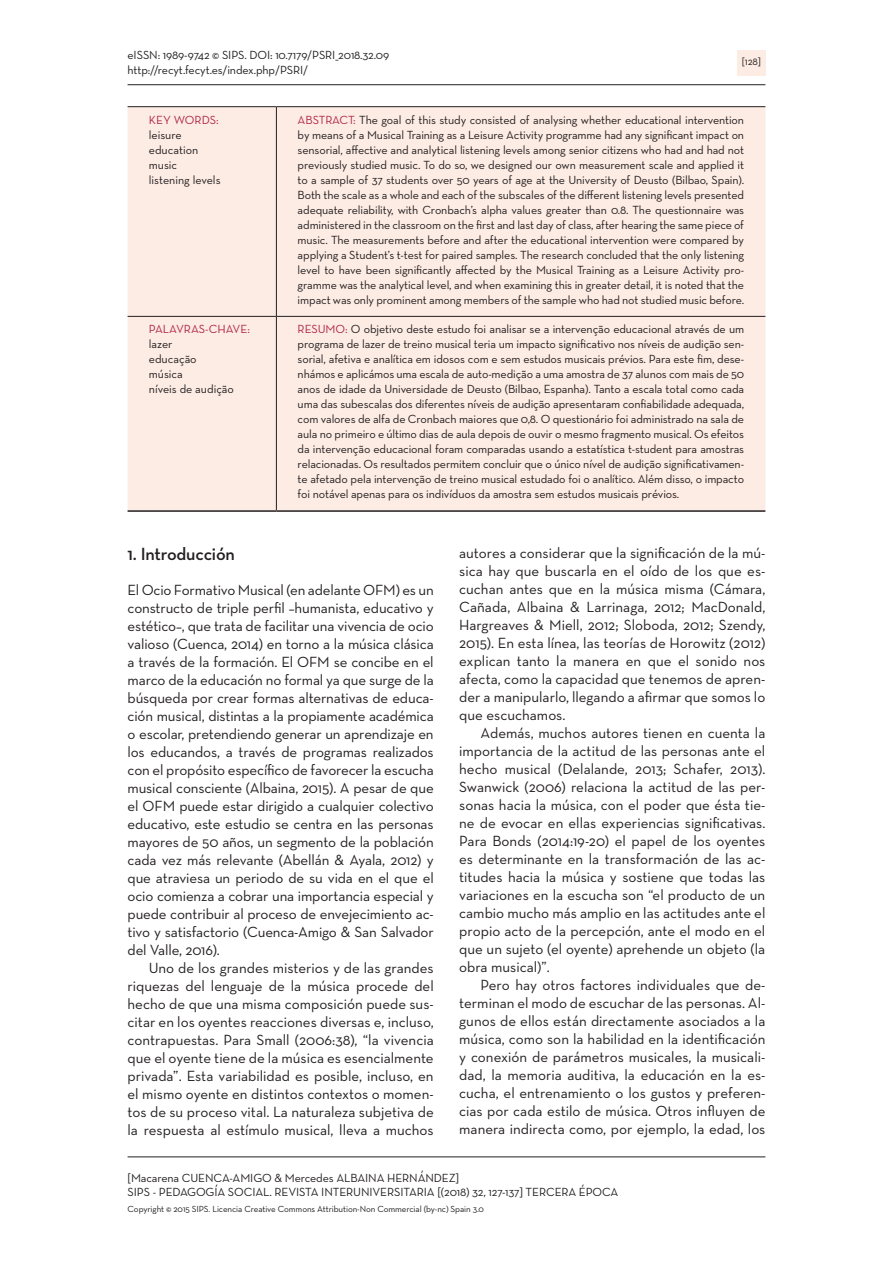
<style>
.page{position:relative;width:893px;height:1263px;background:#fff}
.page>*{position:absolute;margin:0;border:0;box-sizing:border-box;transform-origin:0 0}
._1Titulo{font:600 18px "Neutra Text";letter-spacing:-.01em;color:#231f20}
.TextoEsp{font:15px/18px "Neutra Text";color:#231f20;text-align:justify}
.Texto1Esp{font:15px/18px "Neutra Text";letter-spacing:-.01em;color:#231f20;text-align:justify}
.Abstract{font:12px/15px "Neutra Text";letter-spacing:-.01em;color:#231f20}
.Remuso{font:12px/15px "Neutra Text";letter-spacing:-.01em;color:#231f20;text-align:justify}
.PalabrasClave{font:12px/15px "Neutra Text";color:#231f20}
.t1{font:10.5px "Neutra Text";color:#231f20}
.t2{font:9px "Neutra Text";letter-spacing:-.01em;color:#231f20}
.s1{color:#af2547}
</style>
<div class="page">
<div style="left:737px;top:50px;width:28px;height:25px;background:#fdece4"></div>
<hr style="left:128px;top:1156px;width:637px;height:1px;background:#231f20">
<hr style="left:128px;top:84px;width:637px;height:1px;background:#231f20">
<div style="left:128px;top:107px;width:637px;height:403px;background:#fdece4"></div>
<hr style="left:128px;top:106px;width:148px;height:1px;background:#231f20">
<hr style="left:276px;top:106px;width:489px;height:1px;background:#231f20">
<hr style="left:276px;top:107px;width:1px;height:209px;background:#231f20">
<hr style="left:128px;top:316px;width:148px;height:1px;background:#231f20">
<hr style="left:276px;top:316px;width:489px;height:1px;background:#231f20">
<hr style="left:276px;top:317px;width:1px;height:193px;background:#231f20">
<hr style="left:128px;top:510px;width:148px;height:2px;background:#231f20">
<hr style="left:276px;top:510px;width:489px;height:2px;background:#231f20">
<p class="Abstract" style="left:128px;top:47px;width:263px">eISSN: 1989-9742 © SIPS. DOI: 10.7179/PSRI_2018.32.09 http://recyt.fecyt.es/index.php/PSRI/</p>
<p class="t1" style="left:742px;top:55px;width:21px">[128]</p>
<p class="PalabrasClave" style="left:149px;top:112px;width:73px"><span class="s1">KEY WORDS: </span>leisure education music listening levels</p>
<p class="Abstract" style="left:298px;top:112px;width:448px;text-align:justify"><span class="s1">ABSTRACT:</span> The goal of this study consisted of analysing whether educational intervention by means of a Musical Training as a Leisure Activity programme had any significant impact on sensorial, affective and analytical listening levels among senior citizens who had and had not previously studied music. To do so, we designed our own measurement scale and applied it to a sample of 37 students over 50 years of age at the University of Deusto (Bilbao, Spain).<br>Both the scale as a whole and each of the subscales of the different listening levels presented adequate reliability, with Cronbach’s alpha values greater than 0.8. The questionnaire was administered in the classroom on the first and last day of class, after hearing the same piece of music. The measurements before and after the educational intervention were compared by applying a Student’s t-test for paired samples. The research concluded that the only listening level to have been significantly affected by the Musical Training as a Leisure Activity pro&shy;gramme was the analytical level, and when examining this in greater detail, it is noted that the impact was only prominent among members of the sample who had not studied music before.</p>
<p class="PalabrasClave" style="left:149px;top:321px;width:103px"><span class="s1">PALAVRAS-CHAVE: </span>lazer<br>educação<br>música<br>níveis de audição</p>
<p class="Remuso" style="left:298px;top:321px;width:448px"><span class="s1">RESUMO:</span> O objetivo deste estudo foi analisar se a intervenção educacional através de um programa de lazer de treino musical teria um impacto significativo nos níveis de audição sen&shy;sorial, afetiva e analítica em idosos com e sem estudos musicais prévios. Para este fim, dese&shy;nhámos e aplicámos uma escala de auto-medição a uma amostra de 37 alunos com mais de 50 anos de idade da Universidade de Deusto (Bilbao, Espanha). Tanto a escala total como cada uma das subescalas dos diferentes níveis de audição apresentaram confiabilidade adequada, com valores de alfa de Cronbach maiores que 0,8. O questionário foi administrado na sala de aula no primeiro e último dias de aula depois de ouvir o mesmo fragmento musical. Os efeitos da intervenção educacional foram comparadas usando a estatística t-student para amostras relacionadas. Os resultados permitem concluir que o único nível de audição significativamen&shy;te afetado pela intervenção de treino musical estudado foi o analítico. Além disso, o impacto foi notável apenas para os indivíduos da amostra sem estudos musicais prévios.</p>
<p class="_1Titulo" style="left:128px;top:543px;width:109px">1. Introducción</p>
<p class="Texto1Esp" style="left:128px;top:581px;width:308px">El Ocio Formativo Musical (en adelante OFM) es un constructo de triple perfil –humanista, educativo y estético–, que trata de facilitar una vivencia de ocio valioso (Cuenca, 2014) en torno a la música clásica a través de la formación. El OFM se concibe en el marco de la educación no formal ya que surge de la búsqueda por crear formas alternativas de educa&shy;ción musical, distintas a la propiamente académica o escolar, pretendiendo generar un aprendizaje en los educandos, a través de programas realizados con el propósito específico de favorecer la escucha musical consciente (Albaina, 2015). A pesar de que el OFM puede estar dirigido a cualquier colectivo educativo, este estudio se centra en las personas mayores de 50 años, un segmento de la población cada vez más relevante (Abellán &amp; Ayala, 2012) y que atraviesa un periodo de su vida en el que el ocio comienza a cobrar una importancia especial y puede contribuir al proceso de envejecimiento ac&shy;tivo y satisfactorio (Cuenca-Amigo &amp; San Salvador del Valle, 2016).</p>
<p class="TextoEsp" style="left:128px;top:959px;width:308px;text-indent:21px">Uno de los grandes misterios y de las grandes riquezas del lenguaje de la música procede del hecho de que una misma composición puede sus&shy;citar en los oyentes reacciones diversas e, incluso, contrapuestas. Para Small (2006:38), “la vivencia que el oyente tiene de la música es esencialmente privada”. Esta variabilidad es posible, incluso, en el mismo oyente en distintos contextos o momen&shy;tos de su proceso vital. La naturaleza subjetiva de la respuesta al estímulo musical, lleva a muchos</p>
<p class="TextoEsp" style="left:459px;top:544px;width:308px">autores a considerar que la significación de la mú&shy;sica hay que buscarla en el oído de los que es&shy;cuchan antes que en la música misma (Cámara, Cañada, Albaina &amp; Larrinaga, 2012; MacDonald, Hargreaves &amp; Miell, 2012; Sloboda, 2012; Szendy, 2015). En esta línea, las teorías de Horowitz (2012) explican tanto la manera en que el sonido nos afecta, como la capacidad que tenemos de apren&shy;der a manipularlo, llegando a afirmar que somos lo que escuchamos.</p>
<p class="TextoEsp" style="left:459px;top:724px;width:308px;text-indent:21px">Además, muchos autores tienen en cuenta la importancia de la actitud de las personas ante el hecho musical (Delalande, 2013; Schafer, 2013).<br>Swanwick (2006) relaciona la actitud de las per&shy;sonas hacia la música, con el poder que ésta tie&shy;ne de evocar en ellas experiencias significativas.<br>Para Bonds (2014:19-20) el papel de los oyentes es determinante en la transformación de las ac&shy;titudes hacia la música y sostiene que todas las variaciones en la escucha son “el producto de un cambio mucho más amplio en las actitudes ante el propio acto de la percepción, ante el modo en el que un sujeto (el oyente) aprehende un objeto (la obra musical)”.</p>
<p class="TextoEsp" style="left:459px;top:976px;width:308px;text-indent:21px">Pero hay otros factores individuales que de&shy;terminan el modo de escuchar de las personas. Al&shy;gunos de ellos están directamente asociados a la música, como son la habilidad en la identificación y conexión de parámetros musicales, la musicali&shy;dad, la memoria auditiva, la educación en la es&shy;cucha, el entrenamiento o los gustos y preferen&shy;cias por cada estilo de música. Otros influyen de manera indirecta como, por ejemplo, la edad, los</p>
<p class="Abstract" style="left:128px;top:1170px;width:492px;line-height:14.4px">[Macarena CUENCA-AMIGO &amp; Mercedes ALBAINA HERNÁNDEZ]<br>SIPS - PEDAGOGÍA SOCIAL. REVISTA INTERUNIVERSITARIA [(2018) 32, 127-137] TERCERA ÉPOCA</p>
<p class="t2" style="left:128px;top:1203px;width:358px">Copyright © 2015 SIPS. Licencia Creative Commons Attribution-Non Commercial (by-nc) Spain 3.0</p>
</div>
